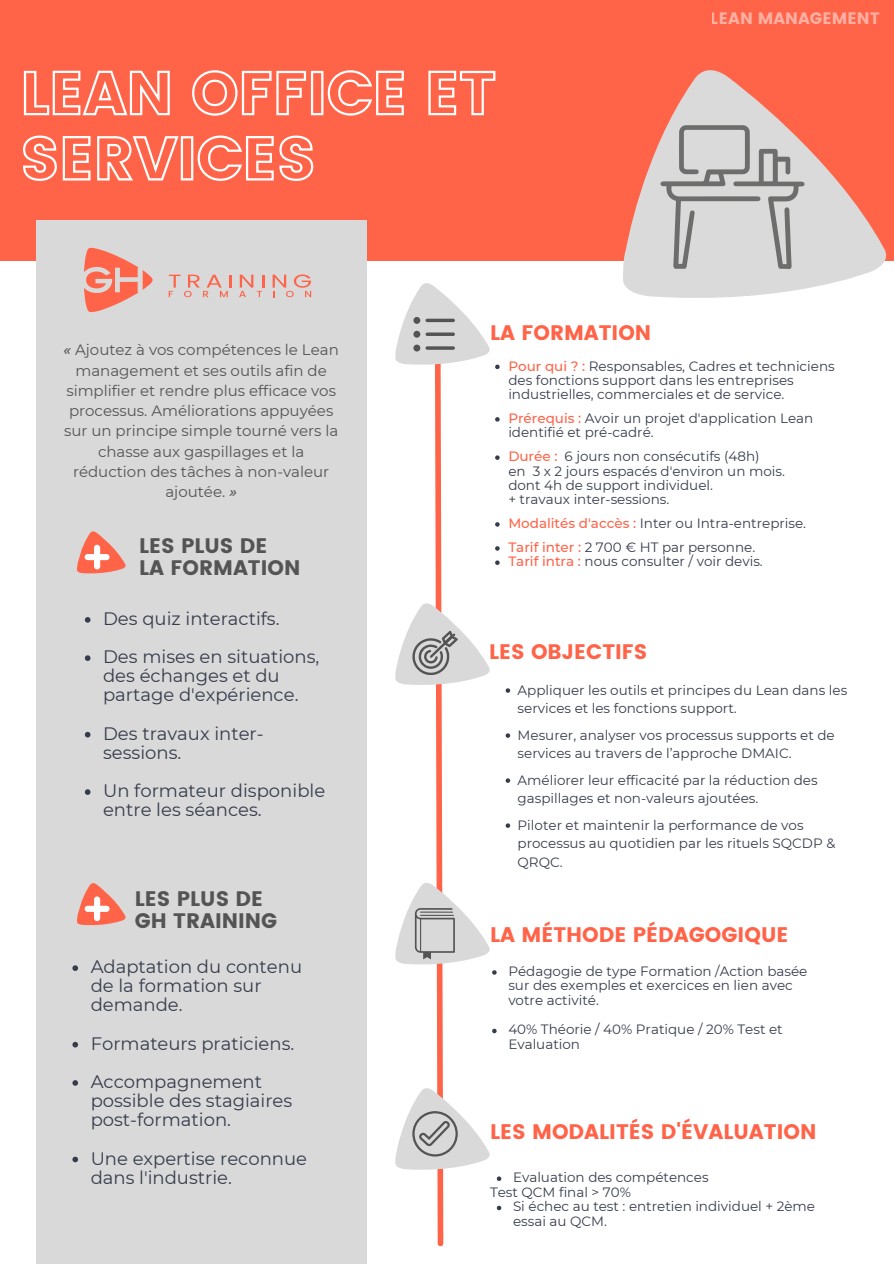
<style>
.page{position:relative;width:894px;height:1264px;background:#fff}
.page>*{position:absolute;margin:0;border:0;box-sizing:border-box;transform-origin:0 0}
.t1{font:21px "Poppins";color:#ff6348}
.t2{font:21px/22.5px "Poppins";color:#545454}
.t3{font:18px/19.2px "Montserrat";color:#363c4c}
.t4{font:16.5px "Poppins";color:#fff}
.t5{font:15px/20.2px "Montserrat";color:#545454;text-align:center}
.t6{font:13.5px/18.5px "Montserrat";color:#363c4c}
.s1{font-weight:500;font-style:italic}
.s2{font-weight:500;color:#ff6348}
</style>
<div class="page">
<div style="left:0;top:0;width:893px;height:260px;background:#ff6348"></div>
<div style="left:36px;top:221px;width:330px;height:1042px;background:#d9d9d9"></div>
<svg style="left:77px;top:531px;width:49px;height:43px"></svg>
<svg style="left:169px;top:275px;width:62px;height:22px"></svg>
<svg style="left:239px;top:275px;width:25px;height:22px"></svg>
<svg style="left:272px;top:274px;width:39px;height:23px"></svg>
<svg style="left:84px;top:248px;width:69px;height:64px"></svg>
<svg style="left:23px;top:70px;width:473px;height:46px"></svg>
<svg style="left:23px;top:135px;width:291px;height:46px"></svg>
<svg style="left:77px;top:883px;width:49px;height:43px"></svg>
<svg style="left:72px;top:965px;width:6px;height:5px"></svg>
<svg style="left:72px;top:1041px;width:6px;height:6px"></svg>
<svg style="left:72px;top:1080px;width:6px;height:5px"></svg>
<svg style="left:72px;top:1156px;width:6px;height:6px"></svg>
<svg style="left:85px;top:617px;width:5px;height:5px"></svg>
<svg style="left:85px;top:655px;width:5px;height:6px"></svg>
<svg style="left:85px;top:732px;width:5px;height:5px"></svg>
<svg style="left:85px;top:789px;width:5px;height:6px"></svg>
<svg style="left:395px;top:283px;width:115px;height:964px"></svg>
<svg style="left:622px;top:70px;width:271px;height:228px"></svg>
<svg style="left:660px;top:125px;width:144px;height:144px;background:#c4c2c1"></svg>
<p class="t5" style="left:63px;top:340px;width:277px"><span class="s1">«</span> Ajoutez à vos compétences le Lean management et ses outils afin de simplifier et rendre plus efficace vos processus. Améliorations appuyées sur un principe simple tourné vers la chasse aux gaspillages et la réduction des tâches à non-valeur ajoutée. <span class="s1">»</span></p>
<h3 class="t2" style="left:139px;top:534px;width:163px">LES PLUS DE<br>LA FORMATION</h3>
<p class="t3" style="left:103px;top:609px;width:178px">Des quiz interactifs.</p>
<p class="t3" style="left:103px;top:647px;width:218px">Des mises en situations, des échanges et du partage d'expérience.</p>
<p class="t3" style="left:103px;top:723px;width:162px">Des travaux inter&shy;sessions.</p>
<p class="t3" style="left:103px;top:781px;width:223px">Un formateur disponible entre les séances.</p>
<p class="t2" style="left:135px;top:887px;width:144px">LES PLUS DE<br>GH TRAINING</p>
<h2 class="t3" style="left:91px;top:957px;width:213px">Adaptation du contenu de la formation sur demande.</h2>
<p class="t3" style="left:91px;top:1033px;width:205px">Formateurs praticiens.</p>
<p class="t3" style="left:91px;top:1071px;width:203px">Accompagnement possible des stagiaires post-formation.</p>
<p class="t3" style="left:91px;top:1148px;width:218px">Une expertise reconnue dans l'industrie.</p>
<p class="t4" style="left:710px;top:8px;width:170px">LEAN MANAGEMENT</p>
<p class="t1" style="left:490px;top:320px;width:163px">LA FORMATION</p>
<p class="t6" style="left:508px;top:358px;width:328px;line-height:14.2px"><span class="s2">Pour qui ? :</span> Responsables, Cadres et techniciens des fonctions support dans les entreprises industrielles, commerciales et de service.</p>
<p class="t6" style="left:508px;top:411px;width:306px;line-height:14.2px"><span class="s2">Prérequis :</span> Avoir un projet d'application Lean identifié et pré-cadré.</p>
<p class="t6" style="left:508px;top:447px;width:253px"><span class="s2">Durée :</span> 6 jours non consécutifs (48h)</p>
<p class="t6" style="left:508px;top:461px;width:278px">en 3 x 2 jours espacés d'environ un mois.</p>
<p class="t6" style="left:508px;top:476px;width:206px">dont 4h de support individuel.</p>
<p class="t6" style="left:508px;top:490px;width:162px">+ travaux inter-sessions.</p>
<p class="t6" style="left:508px;top:514px;width:299px"><span class="s2">Modalités d'accès :</span> Inter ou Intra-entreprise.</p>
<p class="t6" style="left:508px;top:538px;width:248px"><span class="s2">Tarif inter :</span> 2 700 € HT par personne.</p>
<h2 class="t6" style="left:508px;top:552px;width:256px"><span class="s2">Tarif intra :</span> nous consulter / voir devis.</h2>
<p class="t1" style="left:489px;top:639px;width:160px">LES OBJECTIFS</p>
<h2 class="t6" style="left:517px;top:680px;width:331px">Appliquer les outils et principes du Lean dans les services et les fonctions support.</h2>
<p class="t6" style="left:517px;top:725px;width:318px">Mesurer, analyser vos processus supports et de services au travers de l’approche DMAIC.</p>
<p class="t6" style="left:517px;top:770px;width:301px">Améliorer leur efficacité par la réduction des gaspillages et non-valeurs ajoutées.</p>
<p class="t6" style="left:517px;top:815px;width:319px">Piloter et maintenir la performance de vos processus au quotidien par les rituels SQCDP &amp;<br>QRQC.</p>
<p class="t1" style="left:490px;top:922px;width:300px">LA MÉTHODE PÉDAGOGIQUE</p>
<p class="t6" style="left:508px;top:963px;width:300px;line-height:14.7px">Pédagogie de type Formation /Action basée sur des exemples et exercices en lien avec votre activité.</p>
<p class="t6" style="left:508px;top:1022px;width:276px;line-height:14.7px">40% Théorie / 40% Pratique / 20% Test et<br>Evaluation</p>
<h5 class="t1" style="left:490px;top:1119px;width:328px">LES MODALITÉS D'ÉVALUATION</h5>
<p class="t6" style="left:513px;top:1167px;width:197px">Evaluation des compétences</p>
<h2 class="t6" style="left:490px;top:1182px;width:142px">Test QCM final &gt; 70%</h2>
<p class="t6" style="left:513px;top:1199px;width:303px;line-height:14.7px">Si échec au test : entretien individuel + 2ème essai au QCM.</p>
</div>
